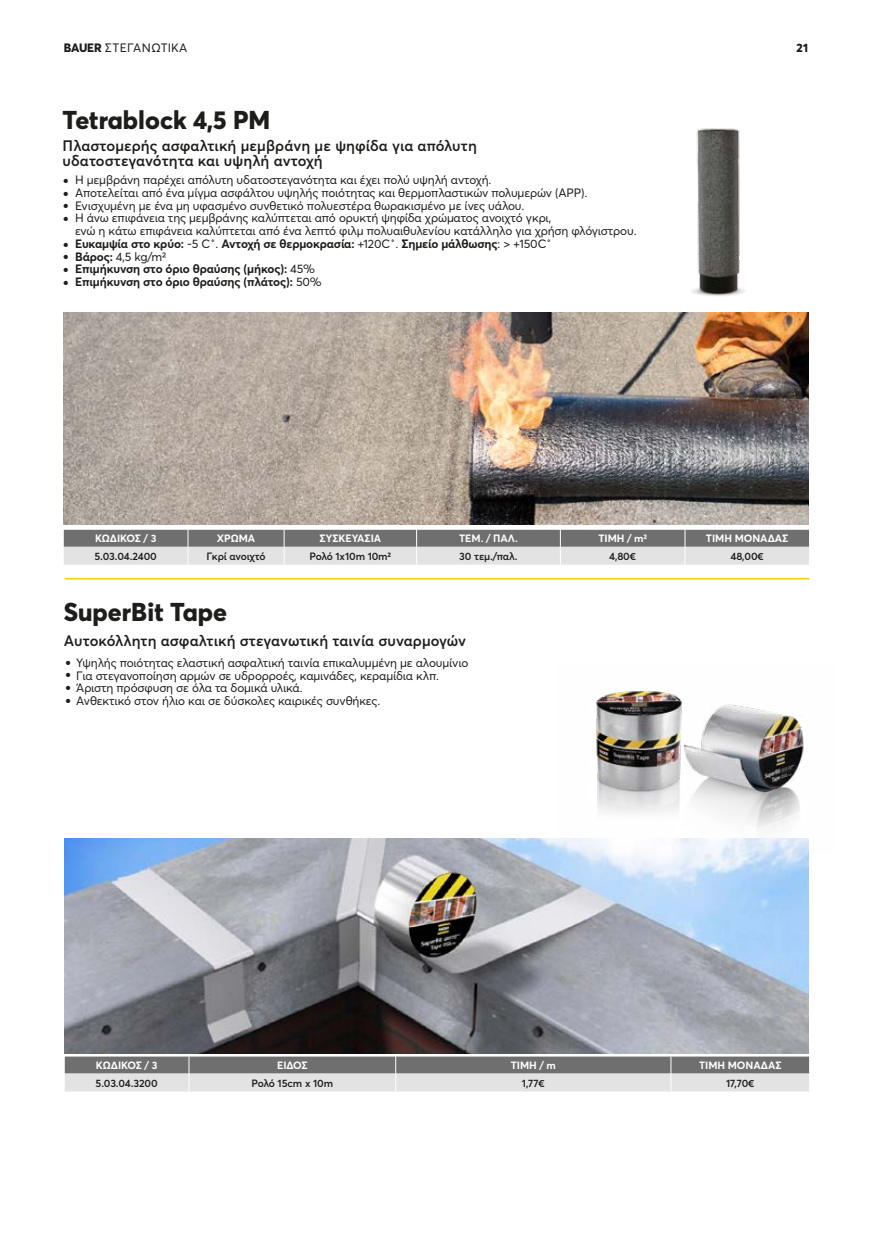
<style>
.page{position:relative;width:872px;height:1234px;background:#fff}
.page>*{position:absolute;margin:0;border:0;box-sizing:border-box;transform-origin:0 0}
.t1{font:800 25.5px "Averta";color:#1d1d1b}
.t2{font:600 15px/15px "Averta";letter-spacing:.005em;color:#1d1d1b}
.t3{font:12px/12.8px "Averta";letter-spacing:-.015em;color:#1d1d1b}
.t4{font:12px "Averta";letter-spacing:.005em;color:#1d1d1b}
.t5{font:800 12px "Averta";color:#1d1d1b}
.t6{font:600 10.5px "Averta";letter-spacing:-.01em;color:#1d1d1b}
.t7{font:700 10.5px "Averta";letter-spacing:-.005em;color:#fff}
.t8{font:7.5px/12.8px "Averta";color:#1d1d1b;text-align:justify}
.s1{font-weight:800}
.s2{font-weight:700}
</style>
<div class="page">
<img style="left:596px;top:691px;width:213px;height:161px">
<img style="left:64px;top:313px;width:744px;height:211px">
<img style="left:64px;top:838px;width:744px;height:215px">
<img style="left:692px;top:128px;width:53px;height:168px">
<svg style="left:64px;top:529px;width:745px;height:35px;background:#acacac"></svg>
<svg style="left:65px;top:1056px;width:745px;height:35px;background:#acacac"></svg>
<hr style="left:65px;top:578px;width:744px;height:1px;background:#fc0">
<p class="t4" style="left:64px;top:40px;width:125px"><span class="s1">BAUER</span> ΣΤΕΓΑΝΩΤΙΚΑ</p>
<p class="t5" style="left:796px;top:40px;width:13px">21</p>
<h1 class="t1" style="left:63px;top:104px;width:209px">Tetrablock 4,5 PM</h1>
<p class="t2" style="left:63px;top:138px;width:416px">Πλαστομερής ασφαλτική μεμβράνη με ψηφίδα για απόλυτη υδατοστεγανότητα και υψηλή αντοχή</p>
<p class="t3" style="left:75px;top:173px;width:563px">Η μεμβράνη παρέχει απόλυτη υδατοστεγανότητα και έχει πολύ υψηλή αντοχή.<br>Αποτελείται από ένα μίγμα ασφάλτου υψηλής ποιότητας και θερμοπλαστικών πολυμερών (APP).<br>Ενισχυμένη με ένα μη υφασμένο συνθετικό πολυεστέρα θωρακισμένο με ίνες υάλου.<br>Η άνω επιφάνεια της μεμβράνης καλύπτεται από ορυκτή ψηφίδα χρώματος ανοιχτό γκρι,<br>ενώ η κάτω επιφάνεια καλύπτεται από ένα λεπτό φιλμ πολυαιθυλενίου κατάλληλο για χρήση φλόγιστρου.<br><span class="s2">Ευκαμψία στο κρύο:</span> -5 C˚. <span class="s2">Αντοχή σε θερμοκρασία:</span> +120C˚. <span class="s2">Σημείο μάλθωσης</span>: &gt; +150C˚<br><span class="s2">Βάρος:</span> 4,5 kg/m2<br><span class="s2">Επιμήκυνση στο όριο θραύσης (μήκος):</span> 45%<br><span class="s2">Επιμήκυνση στο όριο θραύσης (πλάτος):</span> 50%</p>
<p class="t8" style="left:63px;top:174px;width:6px">● ● ● ●</p>
<p class="t8" style="left:63px;top:237px;width:6px">● ● ● ●</p>
<p class="t7" style="left:95px;top:532px;width:63px">ΚΩΔΙΚΟΣ / 3</p>
<p class="t7" style="left:217px;top:532px;width:40px">ΧΡΩΜΑ</p>
<p class="t7" style="left:319px;top:532px;width:63px">ΣΥΣΚΕΥΑΣΙΑ</p>
<p class="t7" style="left:459px;top:532px;width:60px">ΤΕΜ. / ΠΑΛ.</p>
<p class="t7" style="left:598px;top:532px;width:50px">ΤΙΜΗ / m2</p>
<p class="t7" style="left:706px;top:532px;width:84px">ΤΙΜΗ ΜΟΝΑΔΑΣ</p>
<p class="t6" style="left:95px;top:549px;width:64px">5.03.04.2400</p>
<p class="t6" style="left:206px;top:549px;width:61px">Γκρί ανοιχτό</p>
<p class="t6" style="left:309px;top:549px;width:83px">Ρολό 1x10m 10m2</p>
<p class="t6" style="left:459px;top:549px;width:60px">30 τεμ./παλ.</p>
<p class="t6" style="left:609px;top:549px;width:28px">4,80€</p>
<p class="t6" style="left:730px;top:549px;width:35px">48,00€</p>
<h1 class="t1" style="left:64px;top:595px;width:165px">SuperBit Tape</h1>
<p class="t2" style="left:64px;top:633px;width:404px">Αυτοκόλλητη ασφαλτική στεγανωτική ταινία συναρμογών</p>
<p class="t3" style="left:76px;top:656px;width:394px">Υψηλής ποιότητας ελαστική ασφαλτική ταινία επικαλυμμένη με αλουμίνιο Για στεγανοποίηση αρμών σε υδρορροές, καμινάδες, κεραμίδια κλπ.<br>Άριστη πρόσφυση σε όλα τα δομικά υλικά.<br>Ανθεκτικό στον ήλιο και σε δύσκολες καιρικές συνθήκες.</p>
<p class="t8" style="left:66px;top:655px;width:6px">● ● ● ●</p>
<p class="t7" style="left:96px;top:1058px;width:63px">ΚΩΔΙΚΟΣ / 3</p>
<p class="t7" style="left:277px;top:1058px;width:32px">ΕΙΔΟΣ</p>
<p class="t7" style="left:511px;top:1058px;width:47px">ΤΙΜΗ / m</p>
<p class="t7" style="left:699px;top:1058px;width:84px">ΤΙΜΗ ΜΟΝΑΔΑΣ</p>
<p class="t6" style="left:96px;top:1075px;width:64px">5.03.04.3200</p>
<p class="t6" style="left:251px;top:1075px;width:83px">Ρολό 15cm x 10m</p>
<p class="t6" style="left:522px;top:1075px;width:24px">1,77€</p>
<p class="t6" style="left:726px;top:1075px;width:30px">17,70€</p>
</div>
